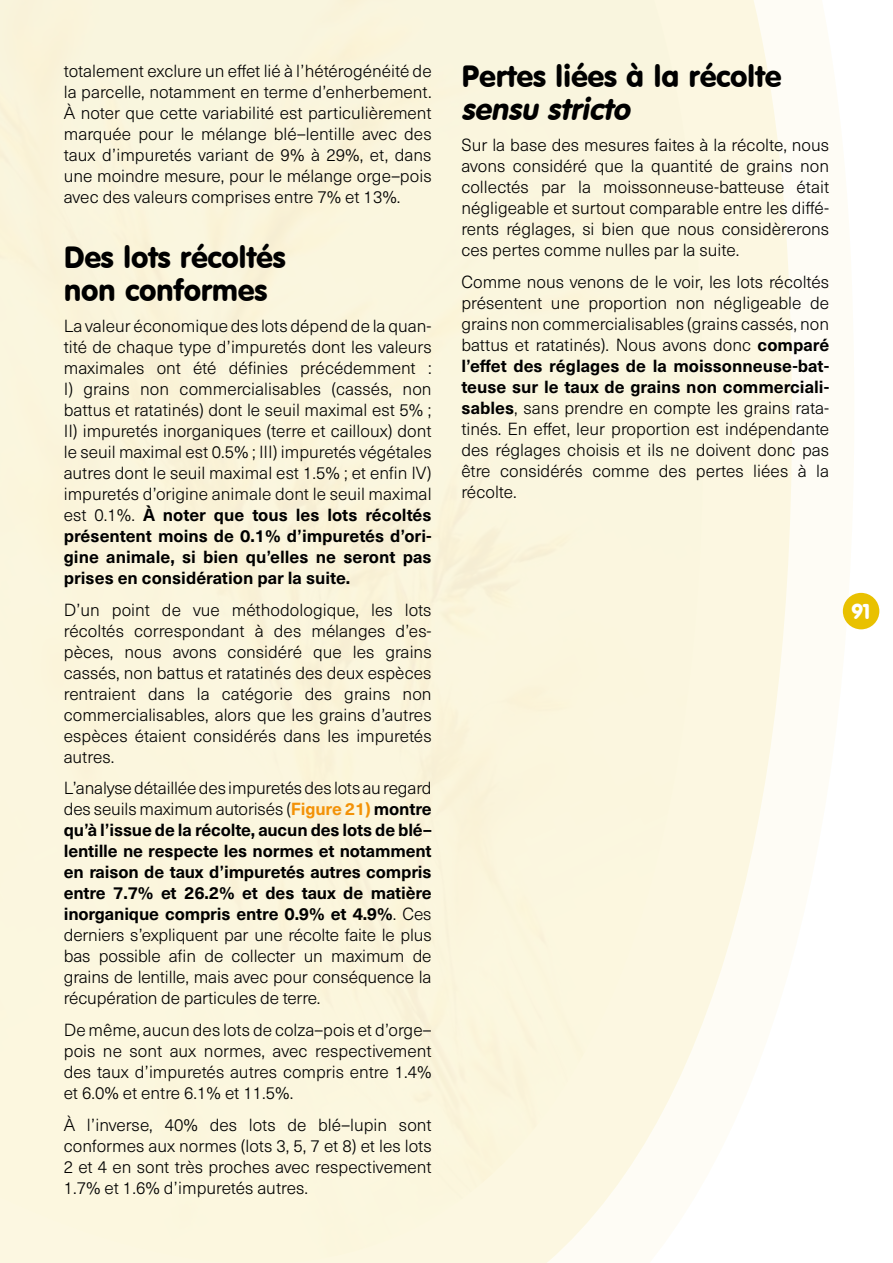
<style>
.page{position:relative;width:893px;height:1263px;background:#fff}
.page>*{position:absolute;margin:0;border:0;box-sizing:border-box;transform-origin:0 0}
.t1{font:30px/33px "VAG Rounded BT";letter-spacing:-.01em;color:#000}
.t2{font:italic 30px "VAG Rounded BT";color:#000}
.t3{font:21px "VAG Rounded BT";color:#fff}
.t4{font:300 17.25px/21px "Neue Haas Unica W1 G";color:#000;text-align:justify}
.s1{font-weight:700}
.s2{font-weight:700;color:#f39207}
</style>
<div class="page">
<div style="left:843px;top:593px;width:36px;height:36px;background:#e9c100;border-radius:50%"></div>
<svg style="left:733px;top:0;width:59px;height:930px;fill:#fcf7e1"></svg>
<p class="t4" style="left:64px;top:59px;width:369px">totalement exclure un effet lié à l’hétérogénéité de la parcelle, notamment en terme d’enherbement.<br>À noter que cette variabilité est particulièrement marquée pour le mélange blé–lentille avec des taux d’impuretés variant de 9% à 29%, et, dans une moindre mesure, pour le mélange orge–pois avec des valeurs comprises entre 7% et 13%.</p>
<h1 class="t1" style="left:64px;top:240px;width:224px">Des lots récoltés non conformes</h1>
<p class="t4" style="left:64px;top:315px;width:369px">La valeur économique des lots dépend de la quan&shy;tité de chaque type d’impuretés dont les valeurs maximales ont été définies précédemment :<br>I) grains non commercialisables (cassés, non battus et ratatinés) dont le seuil maximal est 5% ; II) impuretés inorganiques (terre et cailloux) dont le seuil maximal est 0.5% ; III) impuretés végétales autres dont le seuil maximal est 1.5% ; et enfin IV) impuretés d’origine animale dont le seuil maximal est 0.1%. <span class="s1">À noter que tous les lots récoltés présentent moins de 0.1% d’impuretés d’ori&shy;gine animale, si bien qu’elles ne seront pas prises en considération par la suite.</span></p>
<p class="t4" style="left:64px;top:598px;width:369px">D’un point de vue méthodologique, les lots récoltés correspondant à des mélanges d’es&shy;pèces, nous avons considéré que les grains cassés, non battus et ratatinés des deux espèces rentraient dans la catégorie des grains non commercialisables, alors que les grains d’autres espèces étaient considérés dans les impuretés autres.</p>
<p class="t4" style="left:64px;top:777px;width:369px">L’analyse détaillée des impuretés des lots au regard des seuils maximum autorisés (<span class="s2">Figure 21)</span> <span class="s1">montre qu’à l’issue de la récolte, aucun des lots de blé– lentille ne respecte les normes et notamment en raison de taux d’impuretés autres compris entre 7.7% et 26.2% et des taux de matière inorganique compris entre 0.9% et 4.9%</span>. Ces derniers s’expliquent par une récolte faite le plus bas possible afin de collecter un maximum de grains de lentille, mais avec pour conséquence la récupération de particules de terre.</p>
<p class="t4" style="left:64px;top:1018px;width:369px">De même, aucun des lots de colza–pois et d’orge– pois ne sont aux normes, avec respectivement des taux d’impuretés autres compris entre 1.4% et 6.0% et entre 6.1% et 11.5%.</p>
<p class="t4" style="left:64px;top:1113px;width:369px">À l’inverse, 40% des lots de blé–lupin sont conformes aux normes (lots 3, 5, 7 et 8) et les lots 2 et 4 en sont très proches avec respectivement 1.7% et 1.6% d’impuretés autres.</p>
<h1 class="t1" style="left:461px;top:59px;width:322px">Pertes liées à la récolte</h1>
<h1 class="t2" style="left:461px;top:90px;width:176px">sensu stricto</h1>
<p class="t4" style="left:461px;top:134px;width:369px">Sur la base des mesures faites à la récolte, nous avons considéré que la quantité de grains non collectés par la moissonneuse-batteuse était négligeable et surtout comparable entre les diffé&shy;rents réglages, si bien que nous considèrerons ces pertes comme nulles par la suite.</p>
<p class="t4" style="left:461px;top:270px;width:369px">Comme nous venons de le voir, les lots récoltés présentent une proportion non négligeable de grains non commercialisables (grains cassés, non battus et ratatinés). Nous avons donc <span class="s1">comparé l’effet des réglages de la moissonneuse-bat&shy;teuse sur le taux de grains non commerciali&shy;sables</span>, sans prendre en compte les grains rata&shy;tinés. En effet, leur proportion est indépendante des réglages choisis et ils ne doivent donc pas être considérés comme des pertes liées à la récolte.</p>
<p class="t3" style="left:851px;top:598px;width:21px">91</p>
</div>
